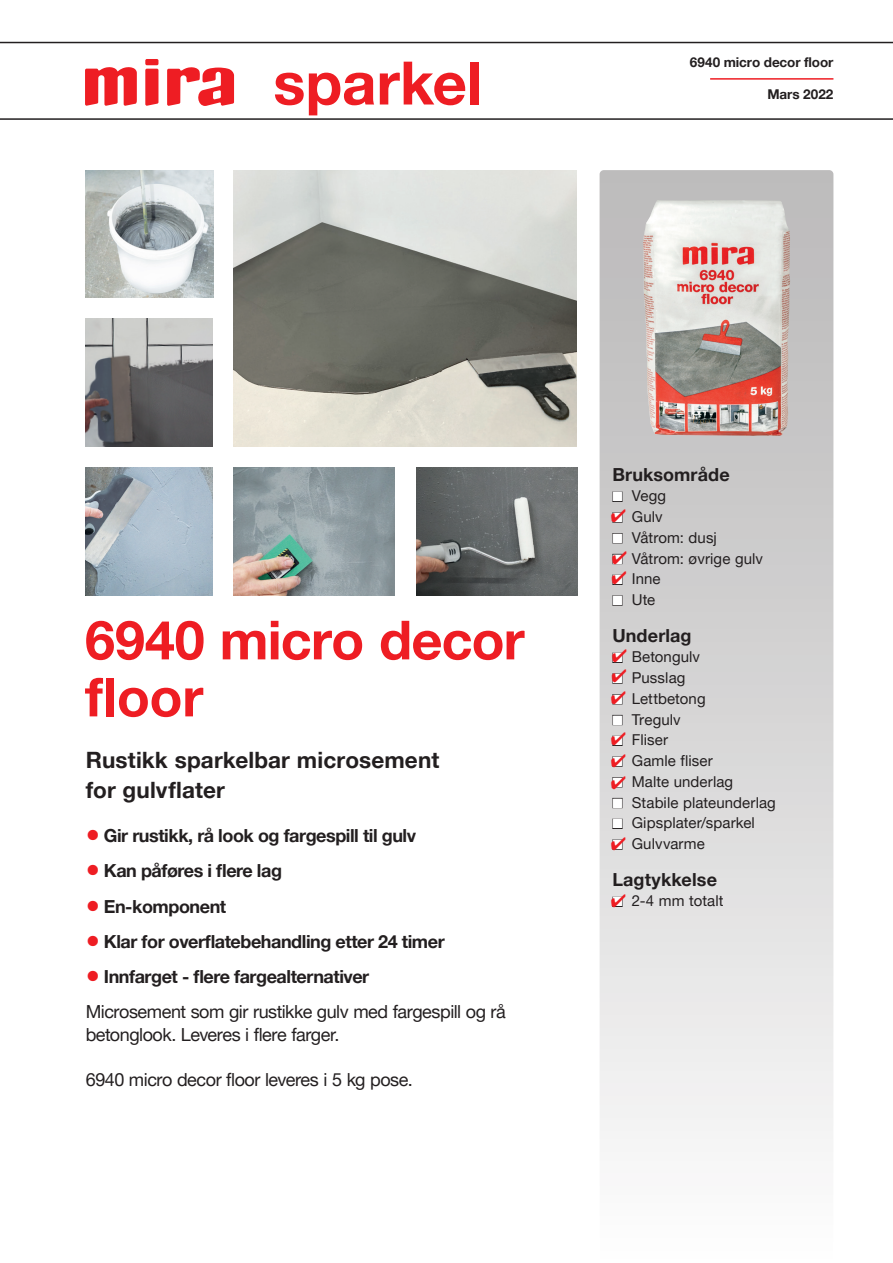
<style>
.page{position:relative;width:893px;height:1263px;background:#fff}
.page>*{position:absolute;margin:0;border:0;box-sizing:border-box;transform-origin:0 0}
.TYPE_OVERSKRIFT{font:700 60px "Helvetica Neue LT Pro";color:#ee1d23}
.OVERSKRIFT{font:700 54px/57px "Helvetica Neue LT Pro";letter-spacing:-.01em;color:#ee1d23}
.TEKST_UNDER_BILLEDE{font:700 22.5px/30px "Helvetica Neue LT Pro";letter-spacing:.005em;color:#231f20}
.DOTPUNKTER{font:700 18px "Helvetica Neue LT Pro";letter-spacing:-.025em;color:#231f20}
.BRØD_side_1{font:18px/22.5px "Helvetica Neue LT Pro";letter-spacing:-.025em;color:#231f20}
.BRØD_OVERSKRIFT{font:700 18px "Helvetica Neue LT Pro";letter-spacing:.01em;color:#231f20}
.PUNKTER_TIL_HØJRE{font:15px "Helvetica Neue LT Pro";letter-spacing:.005em;color:#231f20}
.BRØD{font:700 13.5px "Helvetica Neue LT Pro";letter-spacing:-.005em;color:#231f20}
.s1{font-size:28.5px;color:#ee1d23}
</style>
<div class="page">
<img style="left:85px;top:170px;width:128px;height:128px">
<img style="left:85px;top:468px;width:128px;height:127px">
<img style="left:234px;top:468px;width:161px;height:127px">
<img style="left:417px;top:468px;width:161px;height:127px">
<img style="left:85px;top:319px;width:128px;height:127px">
<img style="left:234px;top:170px;width:343px;height:276px">
<svg style="left:600px;top:170px;width:233px;height:1093px"></svg>
<hr style="left:0;top:118px;width:893px;height:2px;background:#231f20">
<hr style="left:0;top:42px;width:893px;height:1px;background:#231f20">
<svg style="left:145px;top:69px;width:13px;height:37px"></svg>
<div style="left:145px;top:59px;width:13px;height:6px;background:#ee1d23;border-radius:2px"></div>
<svg style="left:85px;top:67px;width:52px;height:39px"></svg>
<svg style="left:167px;top:67px;width:67px;height:39px"></svg>
<hr style="left:710px;top:78px;width:123px;height:2px;background:#ee1d23">
<img style="left:648px;top:200px;width:10px;height:20px">
<svg style="left:611px;top:509px;width:15px;height:14px"></svg>
<svg style="left:611px;top:837px;width:14px;height:13px"></svg>
<svg style="left:612px;top:670px;width:14px;height:13px"></svg>
<svg style="left:611px;top:754px;width:15px;height:13px"></svg>
<svg style="left:613px;top:649px;width:14px;height:14px"></svg>
<svg style="left:611px;top:894px;width:15px;height:13px"></svg>
<svg style="left:613px;top:551px;width:14px;height:13px"></svg>
<svg style="left:612px;top:571px;width:14px;height:14px"></svg>
<svg style="left:611px;top:691px;width:15px;height:13px"></svg>
<svg style="left:611px;top:776px;width:15px;height:13px"></svg>
<svg style="left:611px;top:732px;width:15px;height:13px"></svg>
<p class="TYPE_OVERSKRIFT" style="left:273px;top:46px;width:211px">sparkel</p>
<p class="BRØD" style="left:690px;top:53px;width:145px">6940 micro decor floor</p>
<p class="BRØD" style="left:767px;top:86px;width:68px">Mars 2022</p>
<p class="OVERSKRIFT" style="left:85px;top:610px;width:441px">6940 micro decor floor</p>
<p class="TEKST_UNDER_BILLEDE" style="left:86px;top:745px;width:355px">Rustikk sparkelbar microsement for gulvflater</p>
<p class="DOTPUNKTER" style="left:86px;top:824px;width:332px"><span class="s1">•</span> Gir rustikk, rå look og fargespill til gulv</p>
<p class="DOTPUNKTER" style="left:86px;top:860px;width:198px"><span class="s1">•</span> Kan påføres i flere lag</p>
<p class="DOTPUNKTER" style="left:86px;top:895px;width:142px"><span class="s1">•</span> En-komponent</p>
<p class="DOTPUNKTER" style="left:86px;top:930px;width:360px"><span class="s1">•</span> Klar for overflatebehandling etter 24 timer</p>
<p class="DOTPUNKTER" style="left:86px;top:965px;width:285px"><span class="s1">•</span> Innfarget - flere fargealternativer</p>
<p class="BRØD_side_1" style="left:86px;top:1000px;width:422px">Microsement som gir rustikke gulv med fargespill og rå betonglook. Leveres i flere farger.</p>
<p class="BRØD_side_1" style="left:86px;top:1068px;width:329px">6940 micro decor floor leveres i 5 kg pose.</p>
<p class="BRØD_OVERSKRIFT" style="left:612px;top:463px;width:119px">Bruksområde</p>
<p class="PUNKTER_TIL_HØJRE" style="left:612px;top:487px;width:55px">■ Vegg</p>
<p class="PUNKTER_TIL_HØJRE" style="left:612px;top:507px;width:52px">■ Gulv</p>
<p class="PUNKTER_TIL_HØJRE" style="left:612px;top:528px;width:106px">■ Våtrom: dusj</p>
<p class="PUNKTER_TIL_HØJRE" style="left:612px;top:549px;width:152px">■ Våtrom: øvrige gulv</p>
<p class="PUNKTER_TIL_HØJRE" style="left:612px;top:570px;width:50px">■ Inne</p>
<p class="PUNKTER_TIL_HØJRE" style="left:612px;top:590px;width:44px">■ Ute</p>
<p class="BRØD_OVERSKRIFT" style="left:612px;top:624px;width:81px">Underlag</p>
<p class="PUNKTER_TIL_HØJRE" style="left:612px;top:648px;width:89px">■ Betongulv</p>
<p class="PUNKTER_TIL_HØJRE" style="left:612px;top:668px;width:75px">■ Pusslag</p>
<p class="PUNKTER_TIL_HØJRE" style="left:612px;top:689px;width:95px">■ Lettbetong</p>
<p class="PUNKTER_TIL_HØJRE" style="left:612px;top:710px;width:70px">■ Tregulv</p>
<p class="PUNKTER_TIL_HØJRE" style="left:612px;top:731px;width:57px">■ Fliser</p>
<p class="PUNKTER_TIL_HØJRE" style="left:612px;top:752px;width:102px">■ Gamle fliser</p>
<p class="PUNKTER_TIL_HØJRE" style="left:612px;top:772px;width:122px">■ Malte underlag</p>
<p class="PUNKTER_TIL_HØJRE" style="left:612px;top:793px;width:165px">■ Stabile plateunderlag</p>
<p class="PUNKTER_TIL_HØJRE" style="left:612px;top:814px;width:144px">■ Gipsplater/sparkel</p>
<p class="PUNKTER_TIL_HØJRE" style="left:612px;top:835px;width:94px">■ Gulvvarme</p>
<p class="BRØD_OVERSKRIFT" style="left:612px;top:868px;width:106px">Lagtykkelse</p>
<p class="PUNKTER_TIL_HØJRE" style="left:612px;top:892px;width:113px">■ 2-4 mm totalt</p>
</div>
